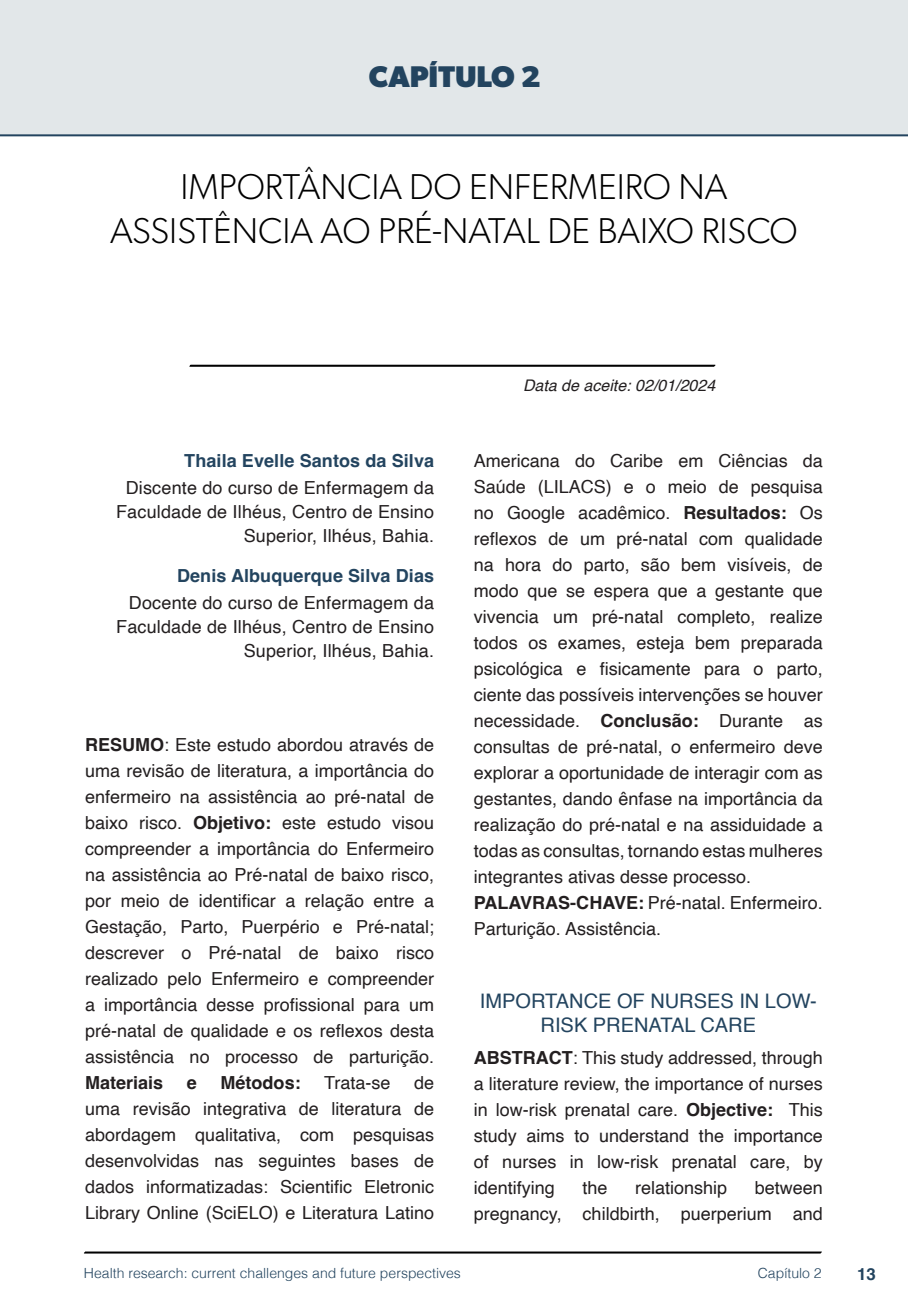
<style>
.page{position:relative;width:908px;height:1304px;background:#fff}
.page>*{position:absolute;margin:0;border:0;box-sizing:border-box;transform-origin:0 0}
.t1{font:300 36px/44px "Gibson";color:#000;text-align:center}
.t2{font:700 30px "Gibson";color:#23445f}
.t3{font:20px/24px "Helvetica";color:#23445f;text-align:center}
.t4{font:18px/26px "Helvetica";color:#231f20;text-align:right}
.t5{font:700 18px "Helvetica";letter-spacing:.005em;color:#23445f}
.t6{font:700 18px "Helvetica";color:#231f20}
.t7{font:700 16.8px "Helvetica";color:#23445f}
.t8{font:italic 16px "Helvetica";color:#231f20}
.t9{font:300 14px "Helvetica";color:#23445f}
.s1{font-weight:700}
</style>
<div class="page">
<svg style="left:84px;top:1251px;width:737px;height:3px;background:#515151"></svg>
<svg style="left:189px;top:364px;width:526px;height:3px;background:#4f4f4f"></svg>
<div style="left:0;top:0;width:907px;height:136px;background:#e2e7e9"></div>
<div style="left:44px;top:72px;width:68px;height:61px;background:#e2e7e9"></div>
<h2 class="t2" style="left:369px;top:58px;width:173px">CAPÍTULO 2</h2>
<h1 class="t1" style="left:110px;top:164px;width:689px">IMPORTÂNCIA DO ENFERMEIRO NA<br>ASSISTÊNCIA AO PRÉ-NATAL DE BAIXO RISCO</h1>
<p class="t5" style="left:184px;top:450px;width:251px">Thaila Evelle Santos da Silva</p>
<p class="t4" style="left:116px;top:477px;width:319px;line-height:24px">Discente do curso de Enfermagem da<br>Faculdade de Ilhéus, Centro de Ensino<br>Superior, Ilhéus, Bahia.</p>
<p class="t5" style="left:177px;top:564px;width:258px">Denis Albuquerque Silva Dias</p>
<p class="t4" style="left:116px;top:591px;width:319px;line-height:24px">Docente do curso de Enfermagem da<br>Faculdade de Ilhéus, Centro de Ensino<br>Superior, Ilhéus, Bahia.</p>
<p class="t4" style="left:85px;top:732px;width:350px;text-align:justify"><span class="s1">RESUMO</span>: Este estudo abordou através de uma revisão de literatura, a importância do enfermeiro na assistência ao pré-natal de baixo risco. <span class="s1">Objetivo:</span> este estudo visou compreender a importância do Enfermeiro na assistência ao Pré-natal de baixo risco, por meio de identificar a relação entre a Gestação, Parto, Puerpério e Pré-natal; descrever o Pré-natal de baixo risco realizado pelo Enfermeiro e compreender a importância desse profissional para um pré-natal de qualidade e os reflexos desta assistência no processo de parturição.</p>
<p class="t6" style="left:85px;top:1072px;width:80px">Materiais</p>
<p class="t6" style="left:187px;top:1072px;width:12px">e</p>
<p class="t6" style="left:220px;top:1072px;width:81px">Métodos:</p>
<p class="t4" style="left:324px;top:1070px;width:68px">Trata-se</p>
<p class="t4" style="left:85px;top:1070px;width:350px;text-align:justify;text-indent:329px">de uma revisão integrativa de literatura de abordagem qualitativa, com pesquisas desenvolvidas nas seguintes bases de dados informatizadas: Scientific Eletronic Library Online (SciELO) e Literatura Latino</p>
<p class="t8" style="left:523px;top:373px;width:194px">Data de aceite: 02/01/2024</p>
<p class="t4" style="left:473px;top:448px;width:350px;text-align:left">Americana do Caribe em Ciências da Saúde (LILACS) e o meio de pesquisa no Google acadêmico. <span class="s1">Resultados:</span> Os reflexos de um pré-natal com qualidade na hora do parto, são bem visíveis, de modo que se espera que a gestante que vivencia um pré-natal completo, realize todos os exames, esteja bem preparada psicológica e fisicamente para o parto, ciente das possíveis intervenções se houver necessidade. <span class="s1">Conclusão:</span> Durante as consultas de pré-natal, o enfermeiro deve explorar a oportunidade de interagir com as gestantes, dando ênfase na importância da realização do pré-natal e na assiduidade a todas as consultas, tornando estas mulheres integrantes ativas desse processo.<br><span class="s1">PALAVRAS-CHAVE:</span> Pré-natal. Enfermeiro.<br>Parturição. Assistência.</p>
<p class="t3" style="left:479px;top:990px;width:338px">IMPORTANCE OF NURSES IN LOW-<br>RISK PRENATAL CARE</p>
<p class="t4" style="left:473px;top:1045px;width:350px;text-align:justify"><span class="s1">ABSTRACT</span>: This study addressed, through a literature review, the importance of nurses in low-risk prenatal care. <span class="s1">Objective:</span> This study aims to understand the importance of nurses in low-risk prenatal care, by identifying</p>
<p class="t4" style="left:473px;top:1175px;width:350px">between<br>pregnancy, childbirth, puerperium and</p>
<p class="t4" style="left:582px;top:1175px;width:27px">the</p>
<p class="t4" style="left:634px;top:1175px;width:94px">relationship</p>
<p class="t9" style="left:84px;top:1261px;width:378px">Health research: current challenges and future perspectives</p>
<p class="t9" style="left:757px;top:1261px;width:65px">Capítulo 2</p>
<p class="t7" style="left:856px;top:1264px;width:20px">13</p>
</div>
